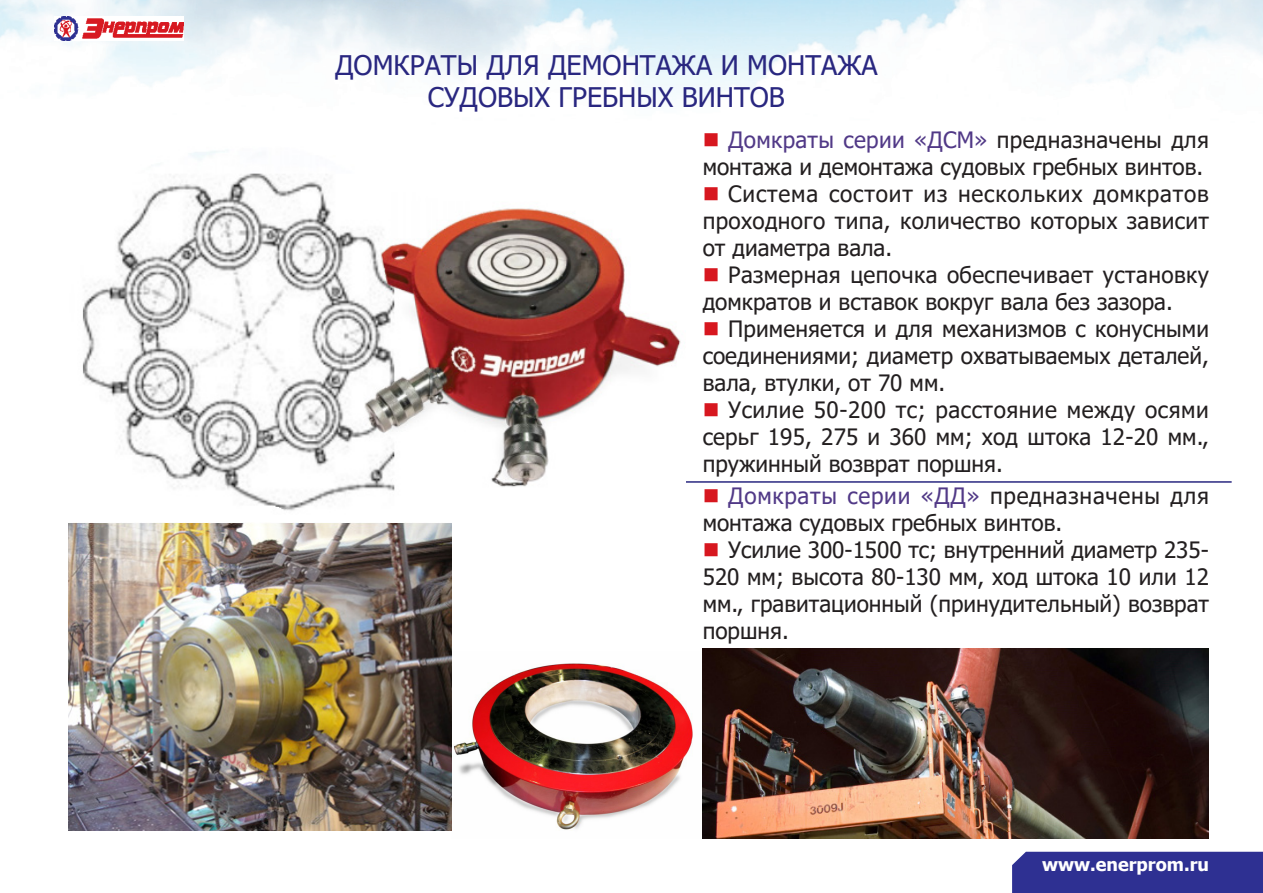
<style>
.page{position:relative;width:1263px;height:893px;background:#fff}
.page>*{position:absolute;margin:0;border:0;box-sizing:border-box;transform-origin:0 0}
.ЗАГОЛОВОК{font:27px/32.4px "Tahoma";color:#292780;text-align:center}
.t1{font:22.5px/27px "Tahoma";color:#231f20;text-align:justify}
.t2{font:22.5px/27px "Tahoma";letter-spacing:.035em;color:#231f20}
.t3{font:700 18px "Tahoma";color:#fff}
.s1{color:#513987}
</style>
<div class="page">
<div style="left:1012px;top:852px;width:251px;height:41px;background:#2e3092"></div>
<img style="left:54px;top:16px;width:130px;height:25px">
<img style="left:451px;top:651px;width:252px;height:188px">
<hr style="left:277px;top:481px;width:955px;height:2px;background:#292780">
<img style="left:703px;top:649px;width:506px;height:190px">
<img style="left:82px;top:148px;width:603px;height:363px">
<img style="left:68px;top:522px;width:383px;height:308px">
<p class="ЗАГОЛОВОК" style="left:335px;top:50px;width:544px">ДОМКРАТЫ ДЛЯ ДЕМОНТАЖА И МОНТАЖА<br>СУДОВЫХ ГРЕБНЫХ ВИНТОВ</p>
<p class="t1" style="left:703px;top:127px;width:508px;text-align:right"><span class="s1">Домкраты серии «ДСМ»</span> предназначены для монтажа и демонтажа судовых гребных винтов.</p>
<p class="t1" style="left:703px;top:181px;width:508px;text-indent:26px">Система состоит из нескольких домкратов проходного типа, количество которых зависит от диаметра вала.</p>
<p class="t1" style="left:703px;top:262px;width:508px;text-indent:26px">Размерная цепочка обеспечивает установку домкратов и вставок вокруг вала без зазора.</p>
<p class="t1" style="left:703px;top:316px;width:508px;text-indent:26px">Применяется и для механизмов с конусными соединениями; диаметр охватываемых деталей, вала, втулки, от 70 мм.</p>
<p class="t1" style="left:703px;top:397px;width:508px;text-indent:26px">Усилие 50-200 тс; расстояние между осями серьг 195, 275 и 360 мм; ход штока 12-20 мм., пружинный возврат поршня.</p>
<p class="t2" style="left:703px;top:483px;width:508px;text-indent:26px"><span class="s1">Домкраты серии «ДД»</span> предназначены для монтажа судовых гребных винтов.</p>
<p class="t1" style="left:703px;top:537px;width:508px;text-indent:26px">Усилие 300-1500 тс; внутренний диаметр 235- 520 мм; высота 80-130 мм, ход штока 10 или 12 мм., гравитационный (принудительный) возврат поршня.</p>
<p class="t3" style="left:1042px;top:851px;width:168px">www.enerprom.ru</p>
</div>
